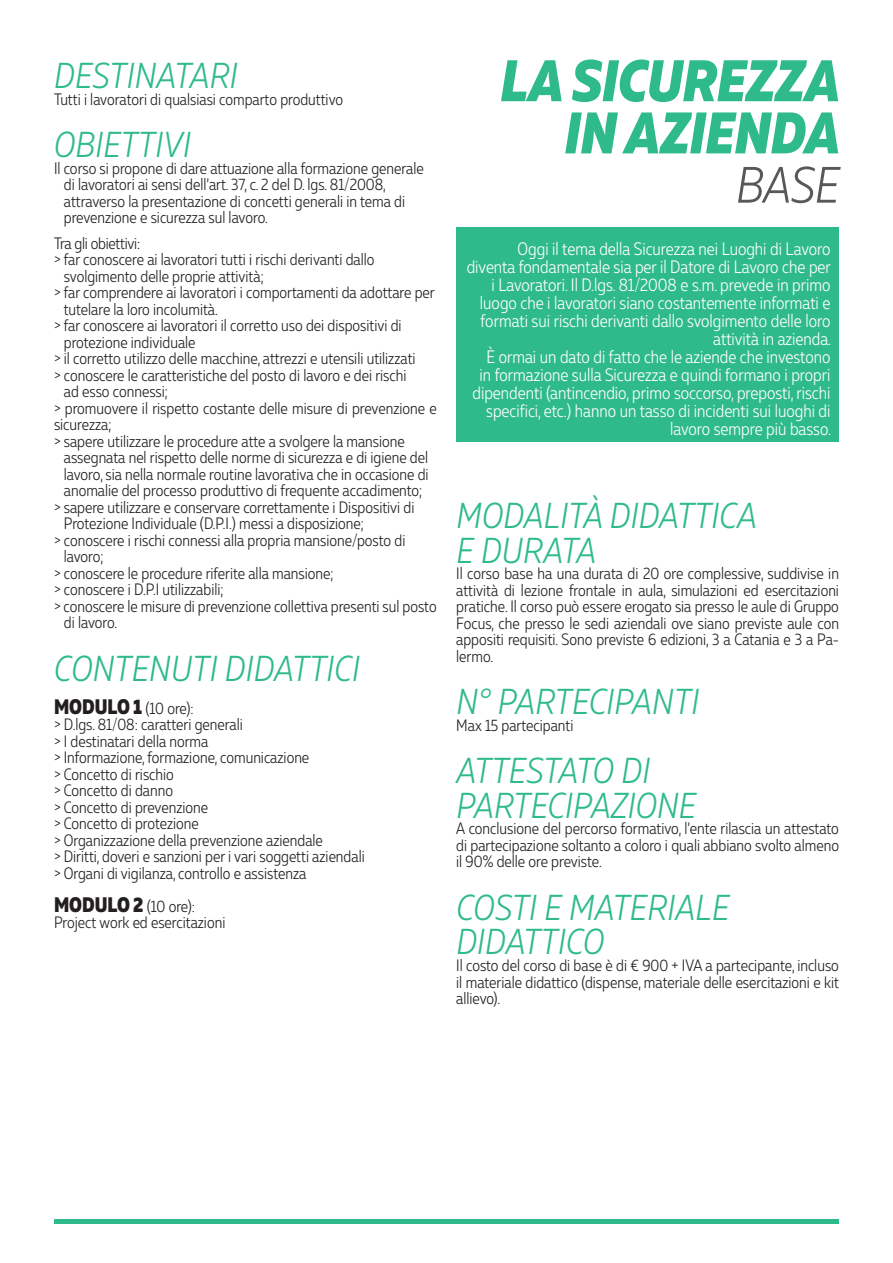
<style>
.page{position:relative;width:893px;height:1263px;background:#fff}
.page>*{position:absolute;margin:0;border:0;box-sizing:border-box;transform-origin:0 0}
.t1{font:italic 800 58.5px/52.2px "Muller Narrow";color:#2fba8c;text-align:right}
.t2{font:italic 300 51px "Muller Narrow";color:#57585a}
.t3{font:italic 300 36px/34.5px "Muller Narrow";letter-spacing:.01em;color:#2fba8c}
.t4{font:300 18px/18px "Muller Narrow";color:#fff;text-align:right}
.t5{font:300 16.5px/16.5px "Muller Narrow";color:#231f20}
.s1{font-weight:800;font-size:21px}
</style>
<div class="page">
<div style="left:456px;top:227px;width:383px;height:215px;background:#2fba8c"></div>
<div style="left:54px;top:1219px;width:785px;height:5px;background:#2fba8c"></div>
<h3 class="t3" style="left:54px;top:58px;width:185px">DESTINATARI</h3>
<p class="t5" style="left:54px;top:91px;width:291px">Tutti i lavoratori di qualsiasi comparto produttivo</p>
<h3 class="t3" style="left:54px;top:127px;width:138px">OBIETTIVI</h3>
<p class="t5" style="left:64px;top:160px;width:361px;text-indent:-10px">Il corso si propone di dare attuazione alla formazione generale di lavoratori ai sensi dell’art. 37, c. 2 del D. lgs. 81/2008, attraverso la presentazione di concetti generali in tema di prevenzione e sicurezza sul lavoro.</p>
<p class="t5" style="left:54px;top:235px;width:88px">Tra gli obiettivi:</p>
<p class="t5" style="left:54px;top:251px;width:322px">&gt; far conoscere ai lavoratori tutti i rischi derivanti dallo</p>
<p class="t5" style="left:64px;top:268px;width:201px">svolgimento delle proprie attività;</p>
<p class="t5" style="left:54px;top:284px;width:382px">&gt; far comprendere ai lavoratori i comportamenti da adottare per</p>
<p class="t5" style="left:64px;top:301px;width:156px">tutelare la loro incolumità.</p>
<p class="t5" style="left:54px;top:317px;width:349px">&gt; far conoscere ai lavoratori il corretto uso dei dispositivi di</p>
<p class="t5" style="left:64px;top:334px;width:133px">protezione individuale</p>
<p class="t5" style="left:54px;top:350px;width:363px">&gt; il corretto utilizzo delle macchine, attrezzi e utensili utilizzati</p>
<p class="t5" style="left:54px;top:367px;width:354px">&gt; conoscere le caratteristiche del posto di lavoro e dei rischi</p>
<p class="t5" style="left:64px;top:383px;width:106px">ad esso connessi;</p>
<p class="t5" style="left:54px;top:400px;width:384px">&gt; promuovere il rispetto costante delle misure di prevenzione e</p>
<p class="t5" style="left:54px;top:416px;width:59px">sicurezza;</p>
<p class="t5" style="left:54px;top:433px;width:352px">&gt; sapere utilizzare le procedure atte a svolgere la mansione</p>
<p class="t5" style="left:64px;top:449px;width:366px">assegnata nel rispetto delle norme di sicurezza e di igiene del</p>
<p class="t5" style="left:64px;top:466px;width:366px">lavoro, sia nella normale routine lavorativa che in occasione di</p>
<p class="t5" style="left:64px;top:482px;width:360px">anomalie del processo produttivo di frequente accadimento;</p>
<p class="t5" style="left:54px;top:499px;width:362px">&gt; sapere utilizzare e conservare correttamente i Dispositivi di</p>
<p class="t5" style="left:64px;top:515px;width:302px">Protezione Individuale (D.P.I.) messi a disposizione;</p>
<p class="t5" style="left:54px;top:532px;width:353px">&gt; conoscere i rischi connessi alla propria mansione/posto di</p>
<p class="t5" style="left:64px;top:548px;width:41px">lavoro;</p>
<p class="t5" style="left:54px;top:565px;width:281px">&gt; conoscere le procedure riferite alla mansione;</p>
<p class="t5" style="left:54px;top:581px;width:171px">&gt; conoscere i D.P.I utilizzabili;</p>
<p class="t5" style="left:54px;top:598px;width:384px">&gt; conoscere le misure di prevenzione collettiva presenti sul posto</p>
<p class="t5" style="left:64px;top:614px;width:55px">di lavoro.</p>
<h3 class="t3" style="left:54px;top:651px;width:307px">CONTENUTI DIDATTICI</h3>
<p class="t5" style="left:54px;top:700px;width:312px"><span class="s1">MODULO 1</span> (10 ore):<br>&gt; D.lgs. 81/08: caratteri generali<br>&gt; I destinatari della norma<br>&gt; Informazione, formazione, comunicazione<br>&gt; Concetto di rischio<br>&gt; Concetto di danno<br>&gt; Concetto di prevenzione<br>&gt; Concetto di protezione<br>&gt; Organizzazione della prevenzione aziendale<br>&gt; Diritti, doveri e sanzioni per i vari soggetti aziendali &gt; Organi di vigilanza, controllo e assistenza</p>
<p class="t5" style="left:54px;top:898px;width:173px"><span class="s1">MODULO 2</span> (10 ore):<br>Project work ed esercitazioni</p>
<h1 class="t1" style="left:500px;top:55px;width:341px">LA SICUREZZA<br>IN AZIENDA</h1>
<h2 class="t2" style="left:736px;top:154px;width:104px">BASE</h2>
<p class="t4" style="left:467px;top:239px;width:366px">Oggi il tema della Sicurezza nei Luoghi di Lavoro diventa fondamentale sia per il Datore di Lavoro che per i Lavoratori. Il D.lgs. 81/2008 e s.m. prevede in primo luogo che i lavoratori siano costantemente informati e formati sui rischi derivanti dallo svolgimento delle loro attività in azienda.<br>È ormai un dato di fatto che le aziende che investono<br>in formazione sulla Sicurezza e quindi formano i propri dipendenti (antincendio, primo soccorso, preposti, rischi specifici, etc.) hanno un tasso di incidenti sui luoghi di lavoro sempre più basso.</p>
<h3 class="t3" style="left:456px;top:499px;width:302px">MODALITÀ DIDATTICA<br>E DURATA</h3>
<p class="t5" style="left:456px;top:565px;width:384px;text-align:justify">Il corso base ha una durata di 20 ore complessive, suddivise in attività di lezione frontale in aula, simulazioni ed esercitazioni pratiche. Il corso può essere erogato sia presso le aule di Gruppo Focus, che presso le sedi aziendali ove siano previste aule con appositi requisiti. Sono previste 6 edizioni, 3 a Catania e 3 a Pa&shy;lermo.</p>
<h3 class="t3" style="left:456px;top:685px;width:244px">N° PARTECIPANTI</h3>
<p class="t5" style="left:456px;top:717px;width:119px">Max 15 partecipanti</p>
<h3 class="t3" style="left:456px;top:754px;width:241px">ATTESTATO DI<br>PARTECIPAZIONE</h3>
<p class="t5" style="left:456px;top:820px;width:384px;text-align:justify">A conclusione del percorso formativo, l’ente rilascia un attestato di partecipazione soltanto a coloro i quali abbiano svolto almeno il 90% delle ore previste.</p>
<h3 class="t3" style="left:456px;top:890px;width:274px">COSTI E MATERIALE<br>DIDATTICO</h3>
<p class="t5" style="left:456px;top:957px;width:384px;text-align:justify">Il costo del corso di base è di € 900 + IVA a partecipante, incluso il materiale didattico (dispense, materiale delle esercitazioni e kit allievo).</p>
</div>
